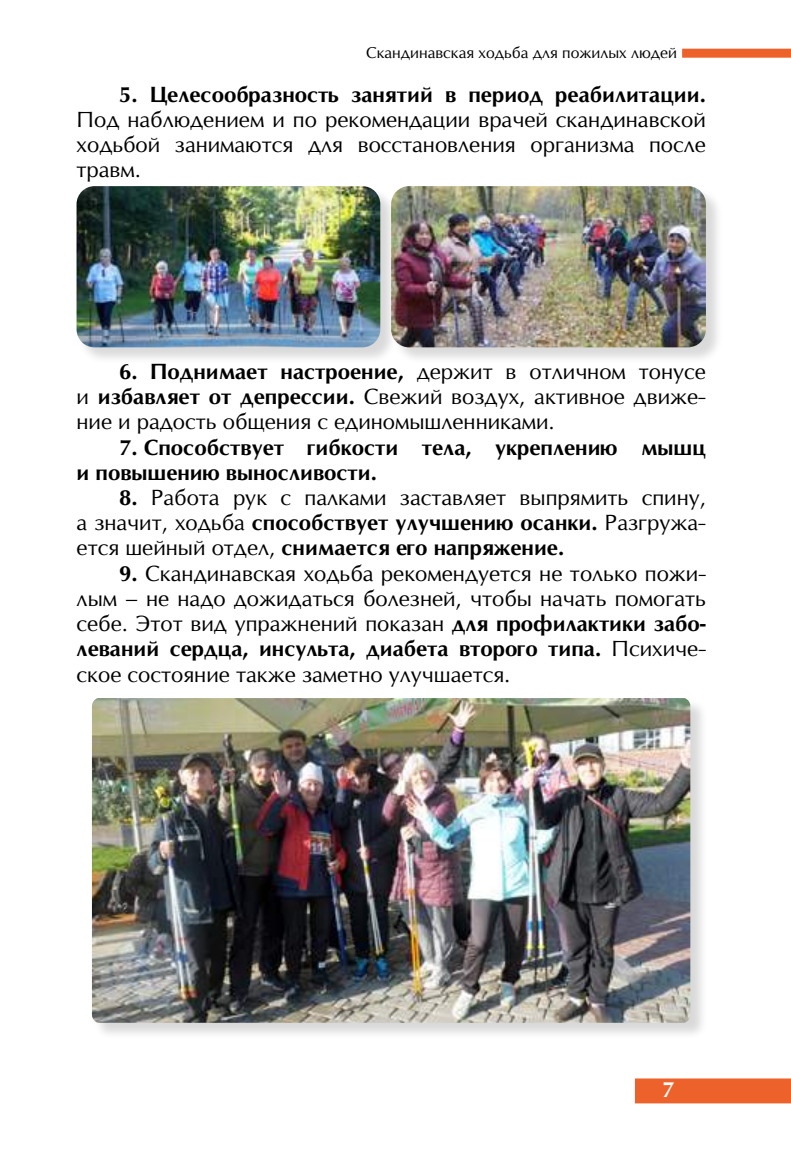
<style>
.page{position:relative;width:791px;height:1170px;background:#fff}
.page>*{position:absolute;margin:0;border:0;box-sizing:border-box;transform-origin:0 0}
.t1{font:21px/25.2px "Opium New";color:#000;text-align:justify}
.t2{font:700 21px/25.2px "Opium New";color:#000}
.t3{font:700 21px "Opium New";color:#fff}
.t4{font:15px "Opium New";color:#000}
.s1{font-weight:700}
</style>
<div class="page">
<div style="left:682px;top:49px;width:109px;height:9px;background:#ec622a"></div>
<div style="left:635px;top:1078px;width:156px;height:25px;background:#ec622a;border:2px solid #ec622a"></div>
<div style="left:392px;top:187px;width:332px;height:177px;background:#000;opacity:.15"></div>
<img style="left:397px;top:186px;width:309px;height:161px">
<div style="left:93px;top:698px;width:615px;height:341px;background:#000;opacity:.15"></div>
<img style="left:92px;top:698px;width:598px;height:324px">
<div style="left:78px;top:187px;width:319px;height:177px;background:#000;opacity:.15"></div>
<img style="left:77px;top:186px;width:303px;height:161px">
<p class="t4" style="left:366px;top:43px;width:312px">Скандинавская ходьба для пожилых людей</p>
<p class="t2" style="left:119px;top:82px;width:588px">5. Целесообразность занятий в период реабилитации.</p>
<p class="t1" style="left:77px;top:107px;width:631px">Под наблюдением и по рекомендации врачей скандинавской ходьбой занимаются для восстановления организма после травм.</p>
<p class="t1" style="left:77px;top:359px;width:631px;text-indent:43px"><span class="s1">6. Поднимает настроение,</span> держит в отличном тонусе и <span class="s1">избавляет от депрессии.</span> Свежий воздух, активное движе&shy;ние и радость общения с единомышленниками.</p>
<p class="t2" style="left:77px;top:434px;width:631px;text-indent:43px">7. Способствует гибкости тела, укреплению мышц и повышению выносливости.</p>
<p class="t1" style="left:77px;top:485px;width:631px;text-indent:43px"><span class="s1">8.</span> Работа рук с палками заставляет выпрямить спину, а значит, ходьба <span class="s1">способствует улучшению осанки.</span> Разгружа&shy;ется шейный отдел, <span class="s1">снимается его напряжение.</span></p>
<p class="t1" style="left:77px;top:560px;width:631px;text-indent:43px"><span class="s1">9.</span> Скандинавская ходьба рекомендуется не только пожи&shy;лым – не надо дожидаться болезней, чтобы начать помогать себе. Этот вид упражнений показан <span class="s1">для профилактики забо&shy;леваний сердца, инсульта, диабета второго типа.</span> Психиче&shy;ское состояние также заметно улучшается.</p>
<p class="t3" style="left:662px;top:1077px;width:14px">7</p>
</div>
